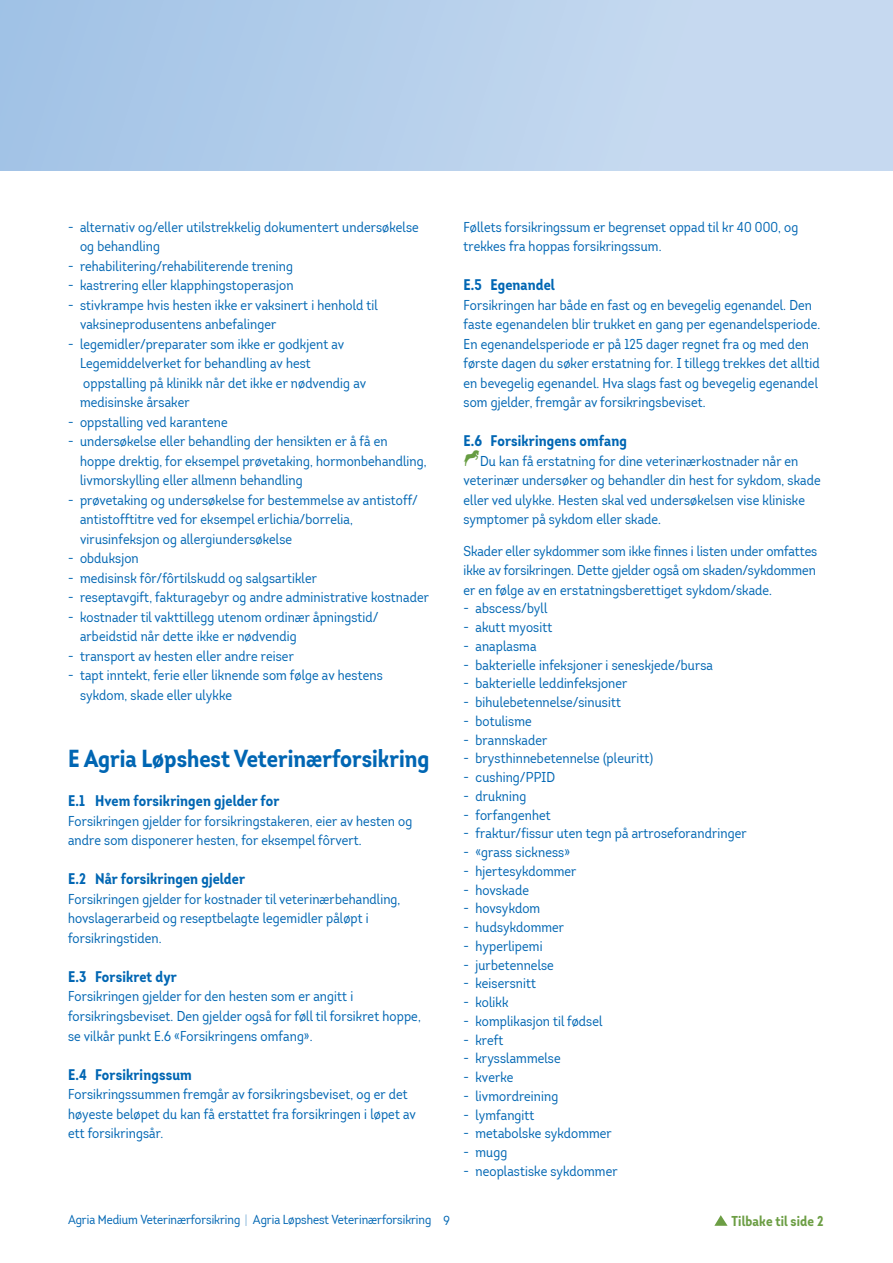
<style>
.page{position:relative;width:893px;height:1263px;background:#fff}
.page>*{position:absolute;margin:0;border:0;box-sizing:border-box;transform-origin:0 0}
.t1{font:700 24px "Intro Cond";color:#0166b3}
.t2{font:700 15px "Intro Cond";letter-spacing:.01em;color:#0166b3}
.t3{font:13.95px/19.5px "Intro Cond";letter-spacing:.01em;color:#0166b3}
.t4{font:700 13.95px "Intro Cond";letter-spacing:.01em;color:#6c9e44}
.t5{font:12.75px "Intro Cond";color:#0166b3}
.s1{font-family:"Djuranfanger";font-size:21px;color:#669c41}
.s2{font-family:"Gotham";font-weight:100;font-size:16.5px}
</style>
<div class="page">
<div style="left:0;top:0;width:893px;height:170px;background:linear-gradient(to right,#a3c3e6,#cdddf2)"></div>
<svg style="left:714px;top:1215px;width:14px;height:11px"></svg>
<p class="t3" style="left:80px;top:217px;width:340px;text-indent:-12px">- alternativ og/eller utilstrekkelig dokumentert undersøkelse og behandling</p>
<p class="t3" style="left:68px;top:256px;width:226px">- rehabilitering/rehabiliterende trening</p>
<p class="t3" style="left:68px;top:275px;width:227px">- kastrering eller klapphingstoperasjon</p>
<p class="t3" style="left:80px;top:295px;width:299px;text-indent:-12px">- stivkrampe hvis hesten ikke er vaksinert i henhold til vaksineprodusentens anbefalinger</p>
<p class="t3" style="left:80px;top:334px;width:288px;text-indent:-12px">- legemidler/preparater som ikke er godkjent av Legemiddelverket for behandling av hest oppstalling på klinikk når det ikke er nødvendig av medisinske årsaker</p>
<p class="t3" style="left:68px;top:412px;width:161px">- oppstalling ved karantene</p>
<p class="t3" style="left:80px;top:431px;width:348px;text-indent:-12px">- undersøkelse eller behandling der hensikten er å få en<br>hoppe drektig, for eksempel prøvetaking, hormonbehandling, livmorskylling eller allmenn behandling</p>
<p class="t3" style="left:80px;top:490px;width:339px;text-indent:-12px">- prøvetaking og undersøkelse for bestemmelse av antistoff/ antistofftitre ved for eksempel erlichia/borrelia, virusinfeksjon og allergiundersøkelse</p>
<p class="t3" style="left:68px;top:548px;width:72px">- obduksjon</p>
<p class="t3" style="left:68px;top:568px;width:251px">- medisinsk fôr/fôrtilskudd og salgsartikler</p>
<p class="t3" style="left:68px;top:587px;width:362px">- reseptavgift, fakturagebyr og andre administrative kostnader</p>
<p class="t3" style="left:80px;top:607px;width:300px;text-indent:-12px">- kostnader til vakttillegg utenom ordinær åpningstid/ arbeidstid når dette ikke er nødvendig</p>
<p class="t3" style="left:68px;top:646px;width:227px">- transport av hesten eller andre reiser</p>
<p class="t3" style="left:80px;top:665px;width:304px;text-indent:-12px">- tapt inntekt, ferie eller liknende som følge av hestens sykdom, skade eller ulykke</p>
<h1 class="t1" style="left:68px;top:744px;width:363px">E Agria Løpshest Veterinærforsikring</h1>
<p class="t2" style="left:68px;top:792px;width:213px">E.1 Hvem forsikringen gjelder for</p>
<p class="t3" style="left:68px;top:811px;width:346px">Forsikringen gjelder for forsikringstakeren, eier av hesten og andre som disponerer hesten, for eksempel fôrvert.</p>
<p class="t2" style="left:68px;top:870px;width:179px">E.2 Når forsikringen gjelder</p>
<p class="t3" style="left:68px;top:889px;width:334px">Forsikringen gjelder for kostnader til veterinærbehandling, hovslagerarbeid og reseptbelagte legemidler påløpt i forsikringstiden.</p>
<p class="t2" style="left:68px;top:967px;width:110px">E.3 Forsikret dyr</p>
<p class="t3" style="left:68px;top:987px;width:354px">Forsikringen gjelder for den hesten som er angitt i forsikringsbeviset. Den gjelder også for føll til forsikret hoppe, se vilkår punkt E.6 «Forsikringens omfang».</p>
<p class="t2" style="left:68px;top:1065px;width:125px">E.4 Forsikringssum</p>
<p class="t3" style="left:68px;top:1084px;width:349px">Forsikringssummen fremgår av forsikringsbeviset, og er det høyeste beløpet du kan få erstattet fra forsikringen i løpet av ett forsikringsår.</p>
<p class="t3" style="left:463px;top:217px;width:336px">Føllets forsikringssum er begrenset oppad til kr 40 000, og trekkes fra hoppas forsikringssum.</p>
<p class="t2" style="left:463px;top:275px;width:93px">E.5 Egenandel</p>
<p class="t3" style="left:463px;top:295px;width:358px">Forsikringen har både en fast og en bevegelig egenandel. Den faste egenandelen blir trukket en gang per egenandelsperiode.<br>En egenandelsperiode er på 125 dager regnet fra og med den første dagen du søker erstatning for. I tillegg trekkes det alltid en bevegelig egenandel. Hva slags fast og bevegelig egenandel som gjelder, fremgår av forsikringsbeviset.</p>
<p class="t2" style="left:463px;top:431px;width:165px">E.6 Forsikringens omfang</p>
<p class="t3" style="left:463px;top:451px;width:359px"><span class="s1">D</span>Du kan få erstatning for dine veterinærkostnader når en veterinær undersøker og behandler din hest for sykdom, skade eller ved ulykke. Hesten skal ved undersøkelsen vise kliniske symptomer på sykdom eller skade.</p>
<p class="t3" style="left:463px;top:541px;width:355px;text-align:justify">Skader eller sykdommer som ikke finnes i listen under omfattes ikke av forsikringen. Dette gjelder også om skaden/sykdommen er en følge av en erstatningsberettiget sykdom/skade.</p>
<p class="t3" style="left:463px;top:599px;width:85px">- abscess/byll</p>
<p class="t3" style="left:463px;top:617px;width:90px">- akutt myositt</p>
<p class="t3" style="left:463px;top:636px;width:74px">- anaplasma</p>
<p class="t3" style="left:463px;top:655px;width:251px">- bakterielle infeksjoner i seneskjede/bursa</p>
<p class="t3" style="left:463px;top:674px;width:165px">- bakterielle leddinfeksjoner</p>
<p class="t3" style="left:463px;top:692px;width:159px">- bihulebetennelse/sinusitt</p>
<p class="t3" style="left:463px;top:711px;width:70px">- botulisme</p>
<p class="t3" style="left:463px;top:730px;width:85px">- brannskader</p>
<p class="t3" style="left:463px;top:749px;width:191px">- brysthinnebetennelse (pleuritt)</p>
<p class="t3" style="left:463px;top:767px;width:93px">- cushing/PPID</p>
<p class="t3" style="left:463px;top:786px;width:64px">- drukning</p>
<p class="t3" style="left:463px;top:805px;width:89px">- forfangenhet</p>
<p class="t3" style="left:463px;top:824px;width:285px">- fraktur/fissur uten tegn på artroseforandringer</p>
<p class="t3" style="left:463px;top:842px;width:108px">- «grass sickness»</p>
<p class="t3" style="left:463px;top:861px;width:115px">- hjertesykdommer</p>
<p class="t3" style="left:463px;top:880px;width:67px">- hovskade</p>
<p class="t3" style="left:463px;top:899px;width:78px">- hovsykdom</p>
<p class="t3" style="left:463px;top:917px;width:102px">- hudsykdommer</p>
<p class="t3" style="left:463px;top:936px;width:81px">- hyperlipemi</p>
<p class="t3" style="left:463px;top:955px;width:92px">- jurbetennelse</p>
<p class="t3" style="left:463px;top:974px;width:74px">- keisersnitt</p>
<p class="t3" style="left:463px;top:992px;width:46px">- kolikk</p>
<p class="t3" style="left:463px;top:1011px;width:140px">- komplikasjon til fødsel</p>
<p class="t3" style="left:463px;top:1030px;width:41px">- kreft</p>
<p class="t3" style="left:463px;top:1049px;width:99px">- krysslammelse</p>
<p class="t3" style="left:463px;top:1067px;width:51px">- kverke</p>
<p class="t3" style="left:463px;top:1086px;width:96px">- livmordreining</p>
<p class="t3" style="left:463px;top:1105px;width:72px">- lymfangitt</p>
<p class="t3" style="left:463px;top:1124px;width:150px">- metabolske sykdommer</p>
<p class="t3" style="left:463px;top:1142px;width:45px">- mugg</p>
<p class="t3" style="left:463px;top:1161px;width:156px">- neoplastiske sykdommer</p>
<p class="t5" style="left:68px;top:1212px;width:383px">Agria Medium Veterinærforsikring <span class="s2">I</span> Agria Løpshest Veterinærforsikring 9</p>
<p class="t4" style="left:732px;top:1212px;width:93px">Tilbake til side 2</p>
</div>
